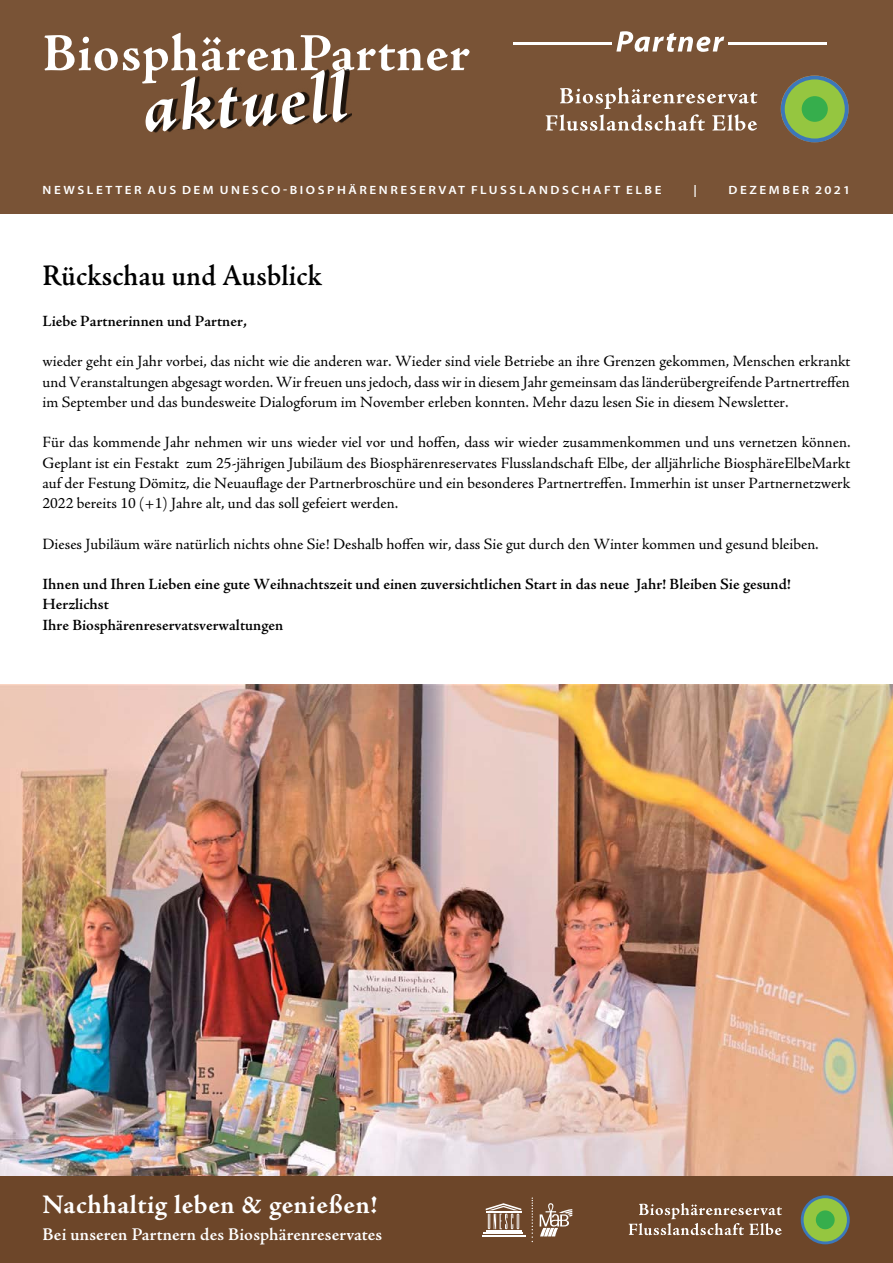
<style>
.page{position:relative;width:893px;height:1263px;background:#fff}
.page>*{position:absolute;margin:0;border:0;box-sizing:border-box;transform-origin:0 0}
.t1{font:italic 700 75px "Adobe Jenson Pro";color:#fff}
.t2{font:700 54px "Adobe Jenson Pro";letter-spacing:.015em;color:#fff}
.t3{font:600 30px "Adobe Jenson Pro";letter-spacing:.005em;color:#000;scale:.94 1}
.t4{font:700 27px "Adobe Jenson Pro";letter-spacing:.02em;color:#fff}
.t5{font:600 18px "Adobe Jenson Pro";letter-spacing:.005em;color:#fff}
.t6{font:15.75px/20.2px "Adobe Jenson Pro";color:#000;text-align:justify}
.t7{font:600 15.75px/20.2px "Adobe Jenson Pro";color:#000}
.t8{font:600 12px "Myriad Pro";letter-spacing:.195em;color:#fff;scale:1.1 1}
</style>
<div class="page">
<img style="left:0;top:684px;width:893px;height:492px">
<div style="left:0;top:0;width:893px;height:213px;background:#795336"></div>
<div style="left:150px;top:69px;width:202px;height:64px;background:#000;opacity:.75"></div>
<div style="left:0;top:1176px;width:893px;height:87px;background:#6d4629"></div>
<svg style="left:801px;top:1195px;width:49px;height:49px"></svg>
<div style="left:804px;top:1198px;width:43px;height:43px;background:#95c640;border-radius:50%"></div>
<div style="left:816px;top:1210px;width:19px;height:19px;background:#36ae4c;border-radius:50%"></div>
<svg style="left:629px;top:1203px;width:153px;height:32px"></svg>
<hr style="left:486px;top:1230px;width:35px;height:1px;background:#fff">
<hr style="left:484px;top:1232px;width:39px;height:2px;background:#fff">
<hr style="left:482px;top:1235px;width:43px;height:1px;background:#fff">
<svg style="left:486px;top:1203px;width:35px;height:26px"></svg>
<svg style="left:532px;top:1197px;width:1px;height:45px"></svg>
<svg style="left:540px;top:1203px;width:32px;height:33px"></svg>
<svg style="left:546px;top:87px;width:211px;height:44px"></svg>
<svg style="left:616px;top:31px;width:108px;height:21px"></svg>
<hr style="left:513px;top:42px;width:99px;height:3px;background:#fff">
<hr style="left:728px;top:42px;width:99px;height:3px;background:#fff">
<div style="left:781px;top:76px;width:68px;height:66px;background:#3c77ba;border-radius:50%"></div>
<div style="left:785px;top:79px;width:60px;height:60px;background:#95c640;border-radius:50%"></div>
<div style="left:802px;top:96px;width:26px;height:26px;background:#36ae4c;border-radius:50%"></div>
<h2 class="t2" style="left:43px;top:22px;width:429px">BiosphärenPartner</h2>
<h1 class="t1" style="left:140px;top:65px;width:205px;rotate:-3deg">aktuell</h1>
<p class="t8" style="left:43px;top:182px;width:564px">NEWSLETTER AUS DEM UNESCO-BIOSPHÄRENRESERVAT FLUSSLANDSCHAFT ELBE</p>
<p class="t8" style="left:693px;top:182px;width:5px">|</p>
<p class="t8" style="left:729px;top:182px;width:112px">DEZEMBER 2021</p>
<h3 class="t3" style="left:43px;top:259px;width:299px">Rückschau und Ausblick</h3>
<p class="t7" style="left:43px;top:311px;width:206px">Liebe Partnerinnen und Partner,</p>
<p class="t6" style="left:43px;top:352px;width:810px">wieder geht ein Jahr vorbei, das nicht wie die anderen war. Wieder sind viele Betriebe an ihre Grenzen gekommen, Menschen erkrankt und Veranstaltungen abgesagt worden. Wir freuen uns jedoch, dass wir in diesem Jahr gemeinsam das länderübergreifende Partnertreffen im September und das bundesweite Dialogforum im November erleben konnten. Mehr dazu lesen Sie in diesem Newsletter.</p>
<p class="t6" style="left:43px;top:433px;width:809px">Für das kommende Jahr nehmen wir uns wieder viel vor und hoffen, dass wir wieder zusammenkommen und uns vernetzen können.<br>Geplant ist ein Festakt zum 25-jährigen Jubiläum des Biosphärenreservates Flusslandschaft Elbe, der alljährliche BiosphäreElbeMarkt auf der Festung Dömitz, die Neuauflage der Partnerbroschüre und ein besonderes Partnertreffen. Immerhin ist unser Partnernetzwerk 2022 bereits 10 (+1) Jahre alt, und das soll gefeiert werden.</p>
<p class="t6" style="left:43px;top:534px;width:778px">Dieses Jubiläum wäre natürlich nichts ohne Sie! Deshalb hoffen wir, dass Sie gut durch den Winter kommen und gesund bleiben.</p>
<p class="t7" style="left:43px;top:574px;width:750px">Ihnen und Ihren Lieben eine gute Weihnachtszeit und einen zuversichtlichen Start in das neue Jahr! Bleiben Sie gesund!<br>Herzlichst<br>Ihre Biosphärenreservatsverwaltungen</p>
<h3 class="t4" style="left:43px;top:1189px;width:336px">Nachhaltig leben &amp; genießen!</h3>
<p class="t5" style="left:43px;top:1224px;width:341px">Bei unseren Partnern des Biosphärenreservates</p>
</div>
